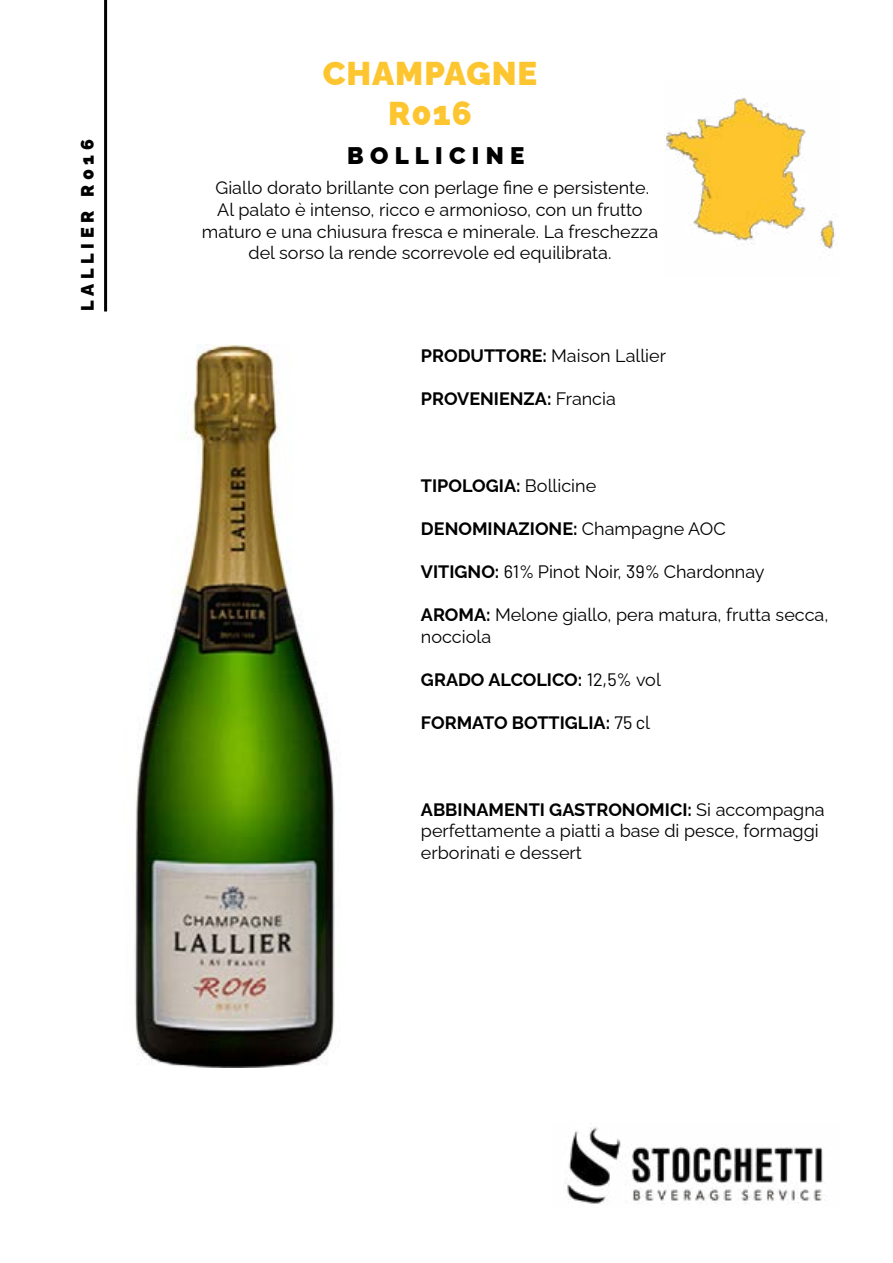
<style>
.page{position:relative;width:893px;height:1263px;background:#fff}
.page>*{position:absolute;margin:0;border:0;box-sizing:border-box;transform-origin:0 0}
.t1{font:900 33px/39.6px "Raleway";letter-spacing:.03em;color:#fdc52f;text-align:center}
.t2{font:900 24px "Raleway";letter-spacing:.26em;color:#000}
.t3{font:18px/21.6px "Raleway";color:#000}
.t4{font:700 18px "Raleway";color:#000}
.t5{font:900 18px "Raleway";letter-spacing:.26em;color:#000}
.s1{font-weight:700}
.s2{font-weight:400}
.s3{font-family:"Barlow"}
.s4{font-family:"Barlow";font-weight:400}
</style>
<div class="page">
<img style="left:565px;top:1123px;width:258px;height:82px">
<img style="left:134px;top:345px;width:201px;height:723px">
<hr style="left:104px;top:0;width:3px;height:311px;background:#000">
<img style="left:665px;top:97px;width:170px;height:152px">
<p class="t5" style="left:73px;top:311px;width:173px;rotate:-90deg">LALLIER R016</p>
<h1 class="t1" style="left:323px;top:50px;width:216px">CHAMPAGNE<br>R016</h1>
<h2 class="t2" style="left:347px;top:137px;width:179px">BOLLICINE</h2>
<p class="t3" style="left:202px;top:175px;width:458px;text-align:center">Giallo dorato brillante con perlage fine e persistente.<br>Al palato è intenso, ricco e armonioso, con un frutto maturo e una chiusura fresca e minerale. La freschezza del sorso la rende scorrevole ed equilibrata.</p>
<p class="t3" style="left:421px;top:343px;width:247px"><span class="s1">PRODUTTORE:</span> Maison Lallier</p>
<p class="t4" style="left:421px;top:384px;width:196px">PROVENIENZA: <span class="s2">Francia</span></p>
<p class="t4" style="left:421px;top:471px;width:177px">TIPOLOGIA: <span class="s2">Bollicine</span></p>
<p class="t4" style="left:421px;top:514px;width:306px">DENOMINAZIONE: <span class="s2">Champagne AOC</span></p>
<p class="t3" style="left:421px;top:559px;width:345px"><span class="s1">VITIGNO:</span> <span class="s3">61%</span> Pinot Noir, <span class="s3">39%</span> Chardonnay</p>
<p class="t3" style="left:421px;top:602px;width:409px"><span class="s1">AROMA:</span> Melone giallo, pera matura, frutta secca, nocciola</p>
<p class="t4" style="left:421px;top:665px;width:241px">GRADO ALCOLICO: <span class="s4">12,5%</span> <span class="s2">vol</span></p>
<p class="t4" style="left:421px;top:708px;width:231px">FORMATO BOTTIGLIA: <span class="s4">75 c</span><span class="s2">l</span></p>
<p class="t3" style="left:421px;top:796px;width:405px"><span class="s1">ABBINAMENTI GASTRONOMICI:</span> Si accompagna perfettamente a piatti a base di pesce, formaggi erborinati e dessert</p>
</div>
